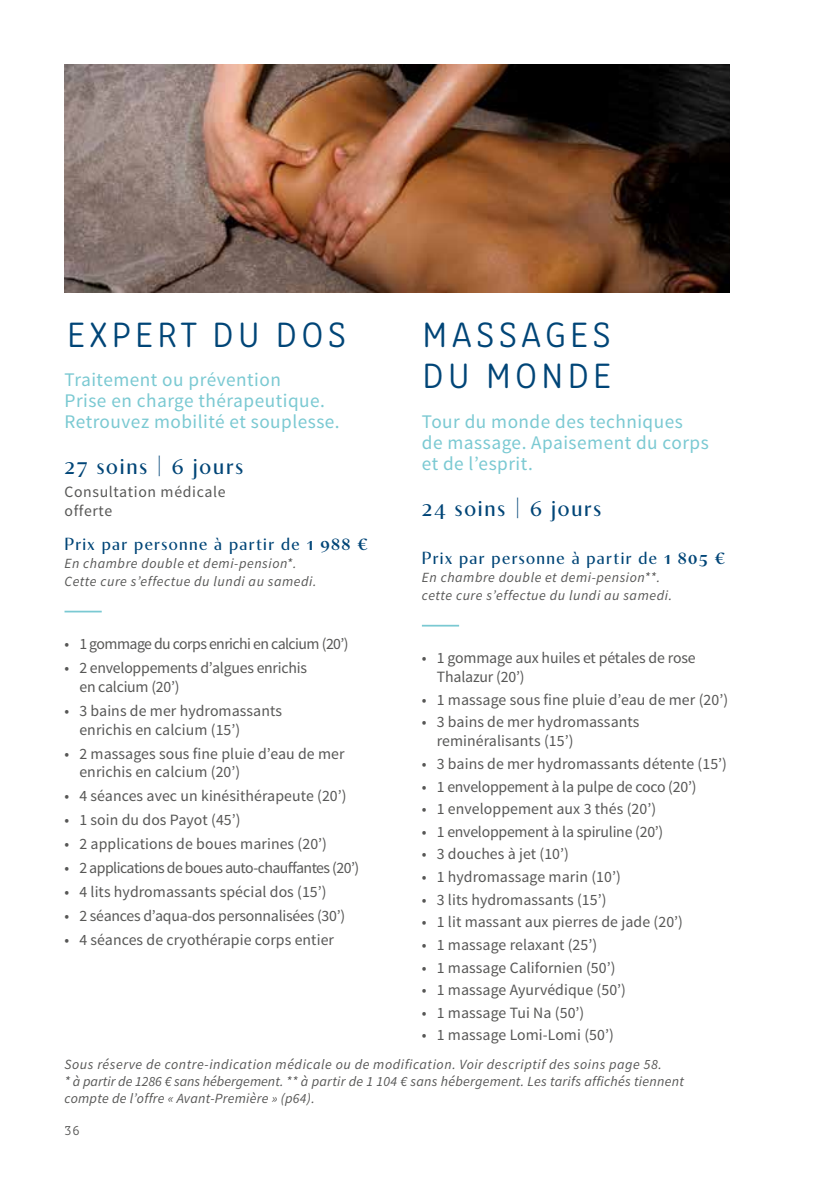
<style>
.page{position:relative;width:819px;height:1191px;background:#fff}
.page>*{position:absolute;margin:0;border:0;box-sizing:border-box;transform-origin:0 0}
.t1{font:300 36.75px "Clone Rounded";letter-spacing:.1em;color:#004577}
.t2{font:22.75px "Contralto Small";letter-spacing:.08em;color:#004577}
.t3{font:19.25px/21px "Source Sans Pro";letter-spacing:.025em;color:#7ac9d2}
.t4{font:17.5px "Contralto Small";letter-spacing:.08em;color:#004577}
.t5{font:15.75px/18.9px "Source Sans Pro";letter-spacing:.005em;color:#575756}
.t6{font:15.75px/18.9px "Source Sans Pro";letter-spacing:-.015em;color:#575756}
.t7{font:15.75px "Source Sans Pro";letter-spacing:-.035em;color:#575756}
.t8{font:15.75px/18.9px "Source Sans Pro";letter-spacing:.04em;color:#575756}
.t9{font:italic 14px/16.8px "Source Sans Pro";letter-spacing:.02em;color:#575756}
.t10{font:italic 14px/18.2px "Source Sans Pro";letter-spacing:.04em;color:#575756}
.t11{font:300 14px "Clone Rounded";color:#575756}
.s1{font-weight:600}
</style>
<div class="page">
<img style="left:64px;top:64px;width:665px;height:229px">
<hr style="left:64px;top:610px;width:38px;height:2px;background:#7ac9d2">
<hr style="left:422px;top:625px;width:37px;height:1px;background:#7ac9d2">
<h1 class="t1" style="left:67px;top:308px;width:281px">EXPERT DU DOS</h1>
<h1 class="t1" style="left:422px;top:308px;width:190px">MASSAGES</h1>
<p class="t3" style="left:64px;top:369px;width:218px">Traitement ou prévention</p>
<h1 class="t1" style="left:422px;top:349px;width:191px">DU MONDE</h1>
<p class="t3" style="left:64px;top:390px;width:277px">Prise en charge thérapeutique.<br>Retrouvez mobilité et souplesse.</p>
<p class="t3" style="left:422px;top:411px;width:288px">Tour du monde des techniques<br>de massage. Apaisement du corps</p>
<h2 class="t2" style="left:64px;top:449px;width:180px">27 soins | 6 jours</h2>
<p class="t3" style="left:422px;top:453px;width:112px">et de l’esprit.</p>
<p class="t8" style="left:64px;top:482px;width:162px">Consultation médicale offerte</p>
<p class="t4" style="left:64px;top:531px;width:305px">Prix par personne à partir de <span class="s1">1 988 €</span></p>
<p class="t10" style="left:64px;top:554px;width:253px">En chambre double et demi-pension*.<br>Cette cure s’effectue du lundi au samedi.</p>
<h2 class="t2" style="left:422px;top:490px;width:181px">24 soins | 6 jours</h2>
<p class="t4" style="left:422px;top:545px;width:305px">Prix par personne à partir de <span class="s1">1 805 €</span></p>
<p class="t10" style="left:422px;top:568px;width:252px">En chambre double et demi-pension**. cette cure s’effectue du lundi au samedi.</p>
<p class="t7" style="left:64px;top:634px;width:286px">• 1 gommage du corps enrichi en calcium (20’)</p>
<p class="t6" style="left:79px;top:658px;width:229px;text-indent:-15px">• 2 enveloppements d’algues enrichis en calcium (20’)</p>
<p class="t5" style="left:79px;top:701px;width:204px;text-indent:-15px">• 3 bains de mer hydromassants enrichis en calcium (15’)</p>
<p class="t5" style="left:79px;top:744px;width:267px;text-indent:-15px">• 2 massages sous fine pluie d’eau de mer enrichis en calcium (20’)</p>
<p class="t5" style="left:64px;top:787px;width:283px">• 4 séances avec un kinésithérapeute (20’)</p>
<p class="t5" style="left:64px;top:810px;width:177px">• 1 soin du dos Payot (45’)</p>
<p class="t5" style="left:64px;top:834px;width:264px">• 2 applications de boues marines (20’)</p>
<p class="t7" style="left:64px;top:858px;width:296px">• 2 applications de boues auto-chauffantes (20’)</p>
<p class="t5" style="left:64px;top:882px;width:264px">• 4 lits hydromassants spécial dos (15’)</p>
<p class="t6" style="left:64px;top:906px;width:282px">• 2 séances d’aqua-dos personnalisées (30’)</p>
<p class="t5" style="left:64px;top:930px;width:271px">• 4 séances de cryothérapie corps entier</p>
<p class="t5" style="left:437px;top:649px;width:260px;text-indent:-15px">• 1 gommage aux huiles et pétales de rose<br>Thalazur (20’)</p>
<p class="t5" style="left:422px;top:690px;width:308px">• 1 massage sous fine pluie d’eau de mer (20’)</p>
<p class="t5" style="left:437px;top:713px;width:204px;text-indent:-15px">• 3 bains de mer hydromassants reminéralisants (15’)</p>
<p class="t5" style="left:422px;top:754px;width:306px">• 3 bains de mer hydromassants détente (15’)</p>
<p class="t6" style="left:422px;top:777px;width:276px">• 1 enveloppement à la pulpe de coco (20’)</p>
<p class="t5" style="left:422px;top:799px;width:236px">• 1 enveloppement aux 3 thés (20’)</p>
<p class="t6" style="left:422px;top:822px;width:243px">• 1 enveloppement à la spiruline (20’)</p>
<p class="t5" style="left:422px;top:845px;width:149px">• 3 douches à jet (10’)</p>
<p class="t5" style="left:422px;top:867px;width:200px">• 1 hydromassage marin (10’)</p>
<p class="t5" style="left:422px;top:890px;width:186px">• 3 lits hydromassants (15’)</p>
<p class="t5" style="left:422px;top:913px;width:262px">• 1 lit massant aux pierres de jade (20’)</p>
<p class="t5" style="left:422px;top:935px;width:177px">• 1 massage relaxant (25’)</p>
<p class="t5" style="left:422px;top:958px;width:195px">• 1 massage Californien (50’)</p>
<p class="t5" style="left:422px;top:980px;width:206px">• 1 massage Ayurvédique (50’)</p>
<p class="t5" style="left:422px;top:1003px;width:164px">• 1 massage Tui Na (50’)</p>
<p class="t5" style="left:422px;top:1026px;width:193px">• 1 massage Lomi-Lomi (50’)</p>
<p class="t9" style="left:64px;top:1055px;width:621px">Sous réserve de contre-indication médicale ou de modification. Voir descriptif des soins page 58.<br>* à partir de 1286 € sans hébergement. ** à partir de 1 104 € sans hébergement. Les tarifs affichés tiennent compte de l’offre « Avant-Première » (p64).</p>
<p class="t11" style="left:64px;top:1120px;width:17px">36</p>
</div>
